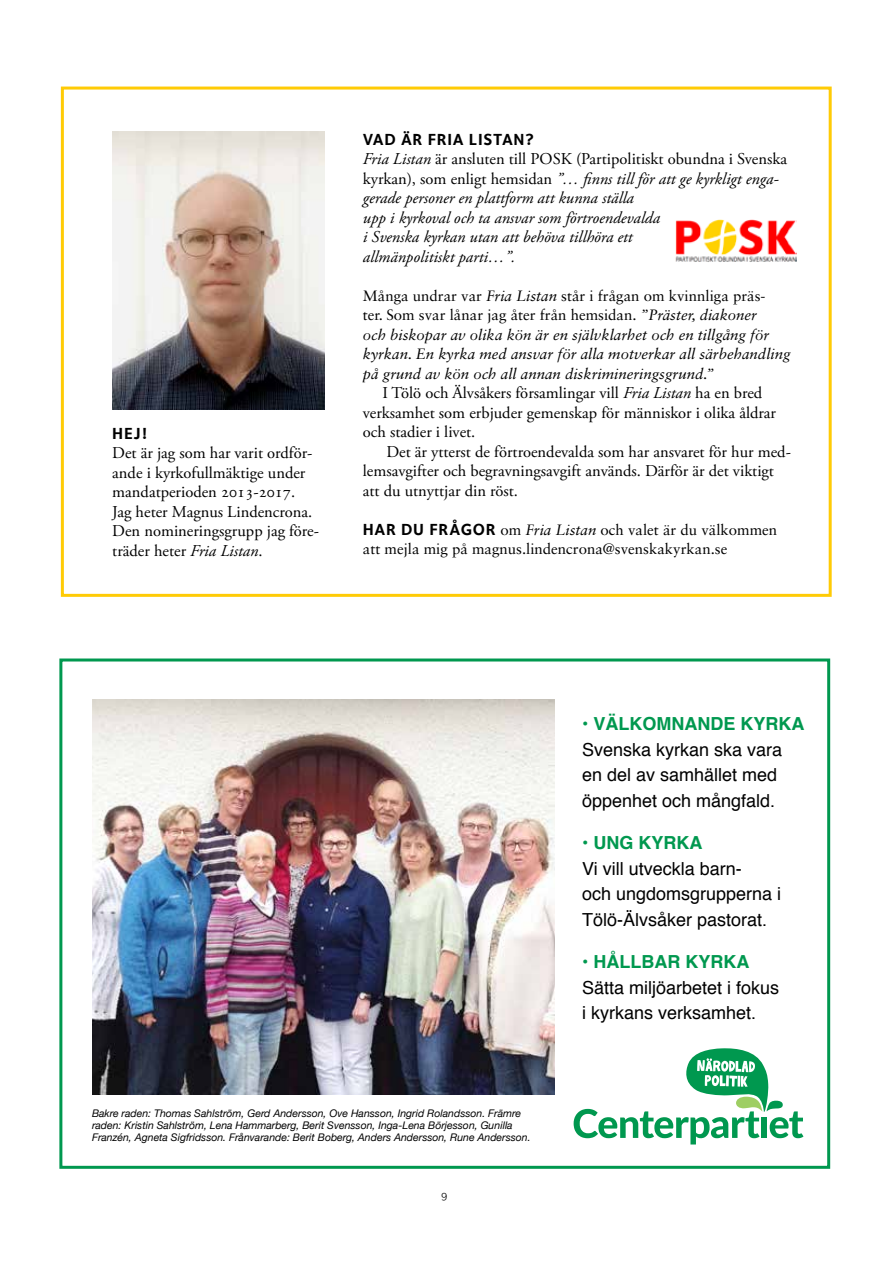
<style>
.page{position:relative;width:893px;height:1263px;background:#fff}
.page>*{position:absolute;margin:0;border:0;box-sizing:border-box;transform-origin:0 0}
.t1{font:18px/25.5px "Helvetica";color:#000}
.t2{font:700 18px "Helvetica";color:#00984f}
.t3{font:16.5px/19.5px "Adobe Garamond Pro";color:#000}
.t4{font:italic 16.5px/19.5px "Adobe Garamond Pro";color:#000}
.t5{font:16.5px "Foundry Sterling Bold OSF";letter-spacing:.04em;color:#000}
.t6{font:italic 15px/19.5px "Sabon LT Std";color:#000}
.t7{font:15px/19.5px "Sabon LT Std";color:#000}
.t8{font:12px "Foundry Sterling Book OSF";color:#000}
.t9{font:italic 10.5px/12px "Helvetica Neue";color:#000}
.s1{font-style:italic}
.s2{font-style:normal}
.s3{font-family:"Foundry Sterling Bold OSF";font-size:16.5px}
</style>
<div class="page">
<img style="left:675px;top:219px;width:121px;height:43px">
<div style="left:61px;top:87px;width:771px;height:510px;border:3px solid #ffcb05"></div>
<div style="left:59px;top:658px;width:771px;height:511px;border:3px solid #00984f"></div>
<img style="left:112px;top:132px;width:213px;height:277px">
<img style="left:92px;top:700px;width:462px;height:394px">
<svg style="left:574px;top:1048px;width:229px;height:96px"></svg>
<p class="t5" style="left:112px;top:423px;width:37px">HEJ!</p>
<p class="t3" style="left:112px;top:444px;width:208px">Det är jag som har varit ordför&shy;ande i kyrkofullmäktige under mandatperioden 2013-2017.<br>Jag heter Magnus Lindencrona.<br>Den nomineringsgrupp jag före&shy;träder heter <span class="s1">Fria Listan</span>.</p>
<p class="t5" style="left:363px;top:129px;width:173px">VAD ÄR FRIA LISTAN?</p>
<p class="t4" style="left:363px;top:150px;width:426px">Fria Listan <span class="s2">är ansluten till POSK (Partipolitiskt obundna i Svenska kyrkan), som enligt hemsidan</span> ”… finns till för att ge kyrkligt enga&shy;gerade personer en plattform att kunna ställa<br>upp i kyrkoval och ta ansvar som förtroendevalda<br>i Svenska kyrkan utan att behöva tillhöra ett<br>allmänpolitiskt parti…”.</p>
<p class="t6" style="left:363px;top:286px;width:429px"><span class="s2">Många undrar var</span> Fria Listan <span class="s2">står i frågan om kvinnliga präs-<br>ter. Som svar lånar jag åter från hemsidan.</span> ”Präster, diakoner<br>och biskopar av olika kön är en självklarhet och en tillgång för kyrkan. En kyrka med ansvar för alla motverkar all särbehandling på grund av kön och all annan diskrimineringsgrund.”</p>
<p class="t3" style="left:363px;top:384px;width:415px;text-indent:20px">I Tölö och Älvsåkers församlingar vill <span class="s1">Fria Listan</span> ha en bred verksamhet som erbjuder gemenskap för människor i olika åldrar och stadier i livet.</p>
<p class="t3" style="left:363px;top:442px;width:430px;text-indent:24px">Det är ytterst de förtroendevalda som har ansvaret för hur med&shy;lemsavgifter och begravningsavgift används. Därför är det viktigt att du utnyttjar din röst.</p>
<p class="t7" style="left:363px;top:520px;width:416px"><span class="s3">HAR DU FRÅGOR</span> om <span class="s1">Fria Listan</span> och valet är du välkommen att mejla mig på magnus.lindencrona@svenskakyrkan.se</p>
<p class="t2" style="left:582px;top:709px;width:224px">• VÄLKOMNANDE KYRKA</p>
<p class="t1" style="left:582px;top:737px;width:202px">Svenska kyrkan ska vara en del av samhället med öppenhet och mångfald.</p>
<p class="t2" style="left:582px;top:828px;width:122px">• UNG KYRKA</p>
<p class="t1" style="left:582px;top:856px;width:201px">Vi vill utveckla barn-<br>och ungdomsgrupperna i<br>Tölö-Älvsåker pastorat.</p>
<p class="t2" style="left:582px;top:947px;width:169px">• HÅLLBAR KYRKA</p>
<p class="t1" style="left:582px;top:975px;width:199px">Sätta miljöarbetet i fokus i kyrkans verksamhet.</p>
<p class="t9" style="left:92px;top:1107px;width:440px">Bakre raden: Thomas Sahlström, Gerd Andersson, Ove Hansson, Ingrid Rolandsson. Främre raden: Kristin Sahlström, Lena Hammarberg, Berit Svensson, Inga-Lena Börjesson, Gunilla<br>Franzén, Agneta Sigfridsson. Frånvarande: Berit Boberg, Anders Andersson, Rune Andersson.</p>
<p class="t8" style="left:441px;top:1188px;width:8px">9</p>
</div>
